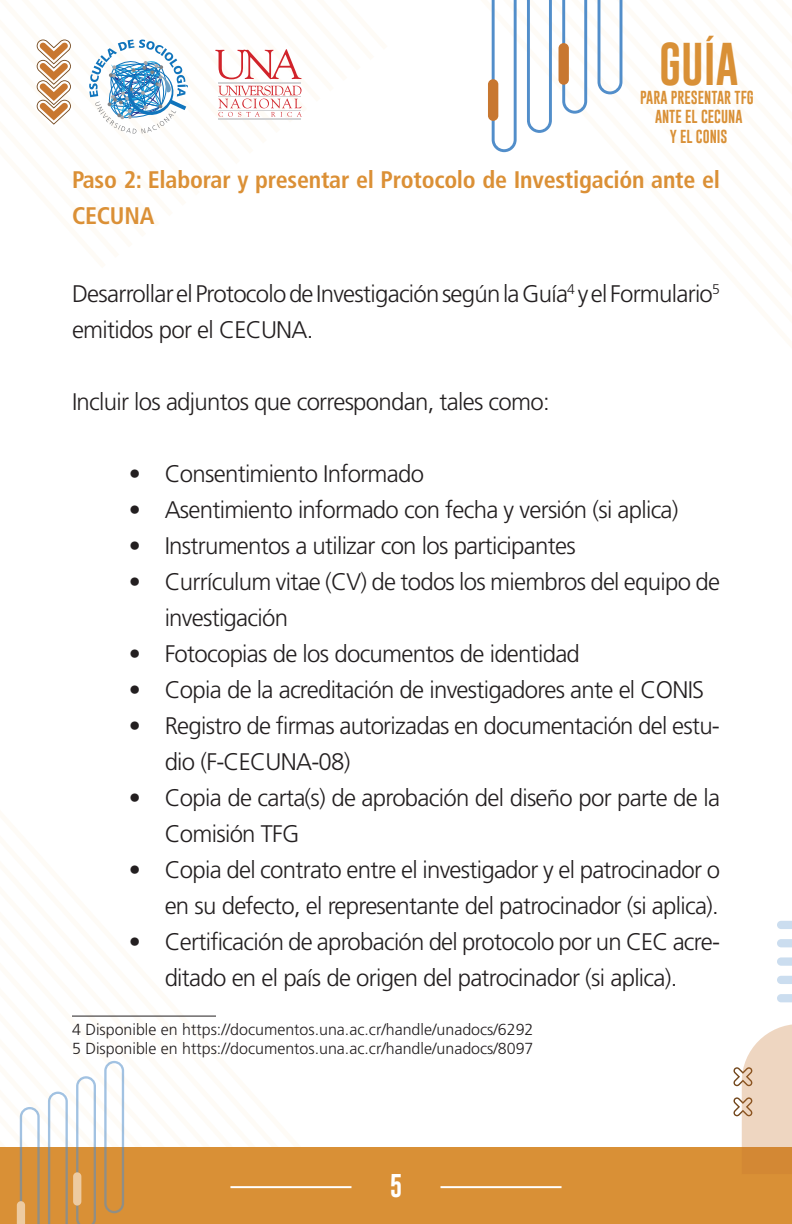
<style>
.page{position:relative;width:792px;height:1224px;background:#fff}
.page>*{position:absolute;margin:0;border:0;box-sizing:border-box;transform-origin:0 0}
.t1{font:44px "Gobold";color:#d99036}
.t2{font:300 24px/36px "Frutiger";letter-spacing:-.03em;color:#231f20}
.t3{font:700 condensed 24px/36px "Frutiger";letter-spacing:-.01em;color:#db9036}
.t4{font:24px "Gobold";color:#fff}
.t5{font:300 16px/19.2px "Frutiger";color:#231f20}
.t6{font:13.8px/19.2px "Gobold";color:#d99036;text-align:center}
</style>
<div class="page">
<svg style="left:492px;top:1px;width:25px;height:151px"></svg>
<svg style="left:527px;top:1px;width:25px;height:132px"></svg>
<svg style="left:562px;top:1px;width:25px;height:113px"></svg>
<svg style="left:598px;top:1px;width:24px;height:93px"></svg>
<div style="left:488px;top:79px;width:10px;height:42px;background:#c87730;border-radius:5px"></div>
<div style="left:559px;top:43px;width:10px;height:42px;background:#c87730;border-radius:5px"></div>
<div style="left:0;top:1147px;width:792px;height:77px;background:#d99036"></div>
<svg style="left:16px;top:1015px;width:108px;height:209px"></svg>
<div style="left:73px;top:1172px;width:8px;height:34px;background:#edcba1;border-radius:4px"></div>
<svg style="left:733px;top:1024px;width:59px;height:123px"></svg>
<svg style="left:777px;top:994px;width:15px;height:8px"></svg>
<svg style="left:777px;top:976px;width:15px;height:8px"></svg>
<svg style="left:777px;top:957px;width:15px;height:9px"></svg>
<svg style="left:777px;top:939px;width:15px;height:8px"></svg>
<svg style="left:777px;top:921px;width:15px;height:8px"></svg>
<svg style="left:36px;top:39px;width:266px;height:95px"></svg>
<hr style="left:230px;top:1186px;width:121px;height:2px;background:#fff">
<hr style="left:441px;top:1186px;width:121px;height:2px;background:#fff">
<hr style="left:72px;top:1016px;width:144px;height:1px;background:#231f20">
<h1 class="t1" style="left:659px;top:35px;width:81px">GUÍA</h1>
<p class="t6" style="left:640px;top:88px;width:115px">PARA PRESENTAR TFG<br>ANTE EL CECUNA<br>Y EL CONIS</p>
<p class="t3" style="left:72px;top:162px;width:650px">Paso 2: Elaborar y presentar el Protocolo de Investigación ante el<br>CECUNA</p>
<p class="t2" style="left:72px;top:276px;width:650px">Desarrollar el Protocolo de Investigación según la Guía<sup>4</sup> y el Formulario<sup>5 </sup>emitidos por el CECUNA.</p>
<p class="t2" style="left:72px;top:384px;width:479px">Incluir los adjuntos que correspondan, tales como:</p>
<p class="t2" style="left:129px;top:456px;width:297px">• Consentimiento Informado</p>
<p class="t2" style="left:129px;top:492px;width:551px">• Asentimiento informado con fecha y versión (si aplica)</p>
<p class="t2" style="left:129px;top:528px;width:448px">• Instrumentos a utilizar con los participantes</p>
<p class="t2" style="left:165px;top:564px;width:557px;text-indent:-36px">• Currículum vitae (CV) de todos los miembros del equipo de investigación</p>
<p class="t2" style="left:129px;top:636px;width:453px">• Fotocopias de los documentos de identidad</p>
<p class="t2" style="left:129px;top:672px;width:577px">• Copia de la acreditación de investigadores ante el CONIS</p>
<p class="t2" style="left:165px;top:708px;width:557px;text-indent:-36px">• Registro de firmas autorizadas en documentación del estu&shy;dio (F-CECUNA-08)</p>
<p class="t2" style="left:165px;top:780px;width:557px;text-indent:-36px">• Copia de carta(s) de aprobación del diseño por parte de la<br>Comisión TFG</p>
<p class="t2" style="left:129px;top:852px;width:593px;text-align:right">• Copia del contrato entre el investigador y el patrocinador o en su defecto, el representante del patrocinador (si aplica).</p>
<p class="t2" style="left:129px;top:924px;width:593px;text-align:center">• Certificación de aprobación del protocolo por un CEC acre&shy;ditado en el país de origen del patrocinador (si aplica).</p>
<p class="t5" style="left:72px;top:1020px;width:463px">4 Disponible en https://documentos.una.ac.cr/handle/unadocs/6292<br>5 Disponible en https://documentos.una.ac.cr/handle/unadocs/8097</p>
<p class="t4" style="left:390px;top:1170px;width:14px">5</p>
</div>
